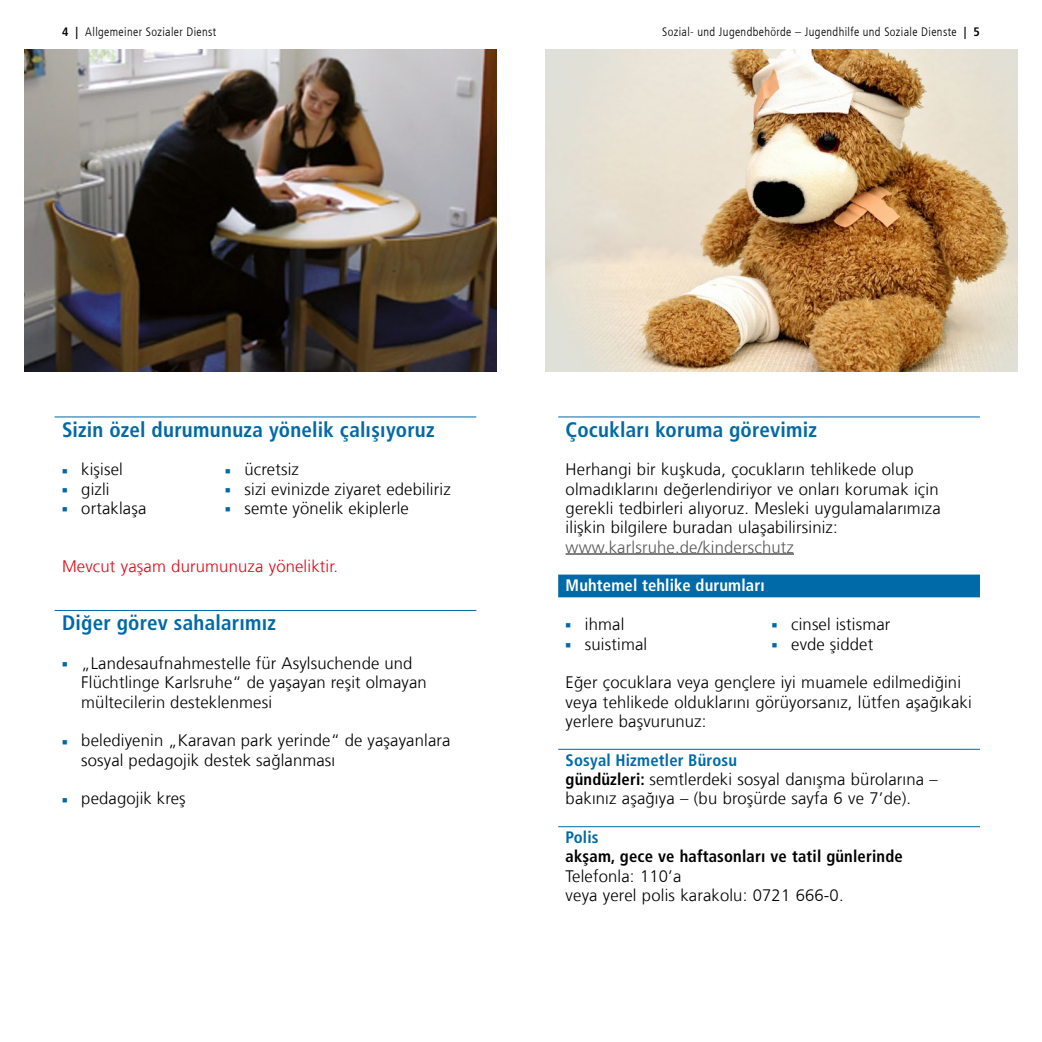
<style>
.page{position:relative;width:1042px;height:1042px;background:#fff}
.page>*{position:absolute;margin:0;border:0;box-sizing:border-box;transform-origin:0 0}
.t1{font:700 condensed 21px "Frutiger For Karlsruhe";letter-spacing:.01em;color:#0069a8}
.t2{font:300 16.62px/19.4px "Frutiger For Karlsruhe";letter-spacing:.01em;color:#000}
.t3{font:700 condensed 16.62px "Frutiger For Karlsruhe";letter-spacing:.01em;color:#000}
.t4{font:300 16.62px "Frutiger For Karlsruhe";letter-spacing:.01em;color:#e30613}
.t5{font:300 16.62px "Frutiger For Karlsruhe";letter-spacing:.01em;color:#575756}
.t6{font:700 condensed 16.62px "Frutiger For Karlsruhe";letter-spacing:.01em;color:#fff}
.t7{font:700 condensed 16.62px "Frutiger For Karlsruhe";letter-spacing:.01em;color:#0069a8}
.t8{font:300 condensed 12.25px "Frutiger For Karlsruhe";letter-spacing:.03em;color:#000}
.s1{font-weight:700}
.s2{font-weight:700;font-stretch:condensed;color:#0069a8}
.s3{font-weight:700;font-stretch:condensed}
</style>
<div class="page">
<img style="left:546px;top:50px;width:471px;height:321px">
<img style="left:25px;top:50px;width:471px;height:321px">
<hr style="left:55px;top:416px;width:421px;height:1px;background:#0069a8">
<hr style="left:55px;top:610px;width:421px;height:1px;background:#0069a8">
<hr style="left:558px;top:416px;width:422px;height:1px;background:#0069a8">
<hr style="left:566px;top:553px;width:228px;height:1px;background:#000">
<div style="left:558px;top:574px;width:422px;height:23px;background:#0069a8"></div>
<hr style="left:558px;top:749px;width:422px;height:1px;background:#0069a8">
<hr style="left:558px;top:826px;width:422px;height:1px;background:#0069a8">
<p class="t8" style="left:62px;top:25px;width:156px"><span class="s1">4 |</span> Allgemeiner Sozialer Dienst</p>
<p class="t8" style="left:662px;top:25px;width:319px">Sozial- und Jugendbehörde – Jugendhilfe und Soziale Dienste <span class="s1">| 5</span></p>
<p class="t1" style="left:62px;top:417px;width:374px">Sizin özel durumunuza yönelik çalışıyoruz</p>
<p class="t2" style="left:81px;top:460px;width:67px">kişisel gizli ortaklaşa</p>
<p class="t2" style="left:244px;top:460px;width:208px">ücretsiz<br>sizi evinizde ziyaret edebiliriz semte yönelik ekiplerle</p>
<p class="t4" style="left:62px;top:557px;width:278px">Mevcut yaşam durumunuza yöneliktir.</p>
<p class="t1" style="left:62px;top:610px;width:216px">Diğer görev sahalarımız</p>
<p class="t2" style="left:81px;top:653px;width:347px">„Landesaufnahmestelle für Asylsuchende und<br>Flüchtlinge Karlsruhe“ de yaşayan reşit olmayan mültecilerin desteklenmesi</p>
<p class="t2" style="left:81px;top:731px;width:371px">belediyenin „Karavan park yerinde“ de yaşayanlara sosyal pedagojik destek sağlanması</p>
<p class="t2" style="left:81px;top:789px;width:106px">pedagojik kreş</p>
<p class="t1" style="left:566px;top:417px;width:253px">Çocukları koruma görevimiz</p>
<p class="t2" style="left:566px;top:460px;width:376px">Herhangi bir kuşkuda, çocukların tehlikede olup olmadıklarını değerlendiriyor ve onları korumak için gerekli tedbirleri alıyoruz. Mesleki uygulamalarımıza ilişkin bilgilere buradan ulaşabilirsiniz:</p>
<p class="t5" style="left:566px;top:537px;width:230px">www.karlsruhe.de/kinderschutz</p>
<p class="t6" style="left:566px;top:576px;width:201px">Muhtemel tehlike durumları</p>
<p class="t2" style="left:585px;top:615px;width:64px">ihmal suistimal</p>
<p class="t2" style="left:791px;top:615px;width:101px">cinsel istismar evde şiddet</p>
<p class="t2" style="left:566px;top:673px;width:408px">Eğer çocuklara veya gençlere iyi muamele edilmediğini veya tehlikede olduklarını görüyorsanız, lütfen aşağıkaki yerlere başvurunuz:</p>
<p class="t2" style="left:566px;top:750px;width:374px"><span class="s2">Sosyal Hizmetler Bürosu<br></span><span class="s3">gündüzleri:</span> semtlerdeki sosyal danışma bürolarına – bakınız aşağıya – (bu broşürde sayfa 6 ve 7’de).</p>
<p class="t7" style="left:566px;top:827px;width:35px">Polis</p>
<p class="t3" style="left:566px;top:847px;width:339px">akşam, gece ve haftasonları ve tatil günlerinde</p>
<p class="t2" style="left:566px;top:866px;width:279px">Telefonla: 110’a<br>veya yerel polis karakolu: 0721 666-0.</p>
</div>
